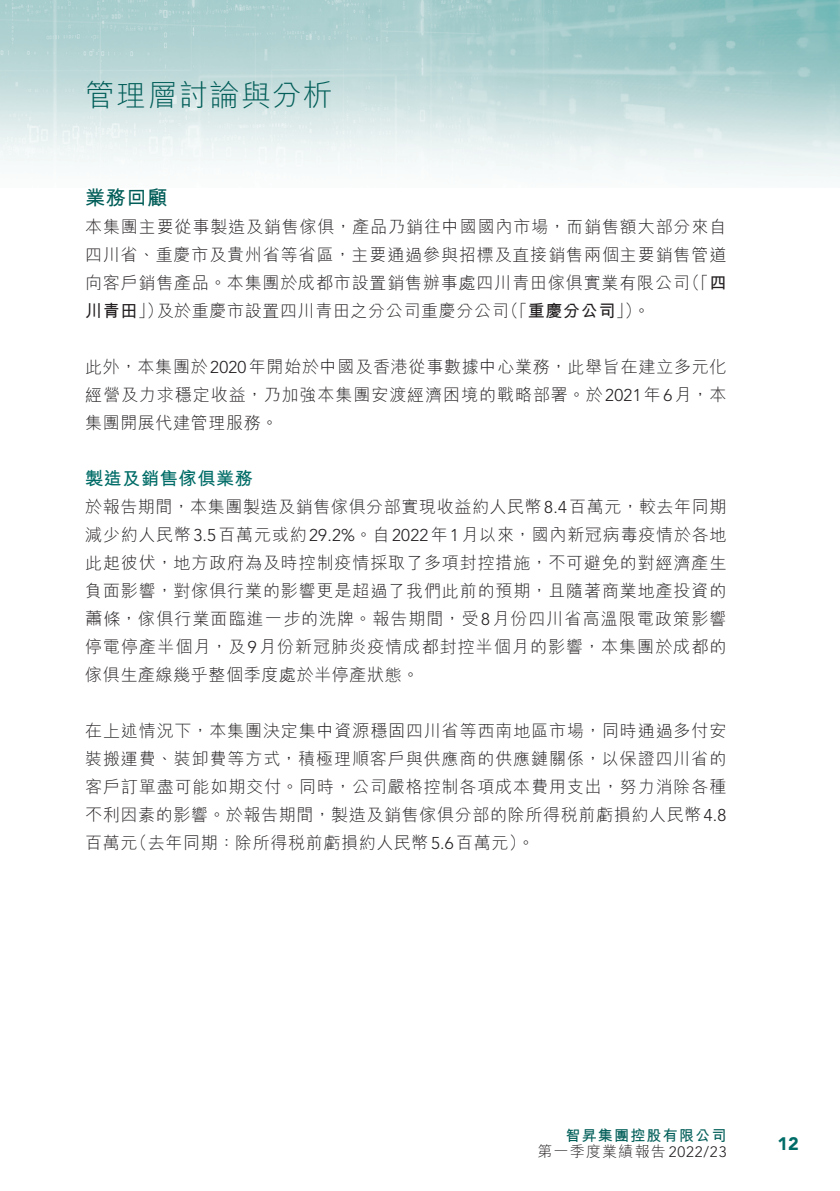
<style>
.page{position:relative;width:840px;height:1191px;background:#fff}
.page>*{position:absolute;margin:0;border:0;box-sizing:border-box;transform-origin:0 0}
.t1{font:300 30px "M Hei HK";letter-spacing:.035em;color:#005d58}
._01_H1{font:700 20px "M Hei HK";color:#005d58}
._02_H2{font:700 18px "M Hei HK";letter-spacing:.04em;color:#006c67}
.t2{font:900 18px "Avenir LT Std";color:#006c67}
._00_txt{font:300 17px/28px "M Hei HK";letter-spacing:.05em;color:#231f20;text-align:justify}
._00_txt-2{font:700 17px "M Hei HK";color:#231f20}
.t3{font:300 15px "M Hei HK";letter-spacing:.08em;color:#231f20}
.t4{font:700 15px "M Hei HK";letter-spacing:.08em;color:#005d58}
.s1{font-weight:700}
.s2{font-weight:300}
.s3{font-family:"Avenir LT Std"}
</style>
<div class="page">
<img style="left:0;top:0;width:839px;height:180px">
<p class="t1" style="left:85px;top:80px;width:249px">管理層討論與分析</p>
<p class="_01_H1" style="left:85px;top:183px;width:84px">業務回顧</p>
<p class="_00_txt" style="left:85px;top:212px;width:642px;text-align:right">本集團主要從事製造及銷售傢俱，產品乃銷往中國國內市場，而銷售額大部分來自四川省、重慶市及貴州省等省區，主要通過參與招標及直接銷售兩個主要銷售管道（「<span class="s1">四</span></p>
<p class="_00_txt" style="left:501px;top:268px;width:189px;text-indent:-416px">向客戶銷售產品。本集團於成都市設置銷售辦事處四川青田傢俱實業有限公司（「<span class="s1">重慶分公司</span> 。(「</p>
<p class="_00_txt" style="left:157px;top:296px;width:353px">及於重慶市設置四川青田之分公司重慶分公司</p>
<p class="_00_txt-2" style="left:85px;top:298px;width:80px">川青田<span class="s2">」）</span></p>
<p class="_00_txt" style="left:85px;top:352px;width:642px">此外，本集團於<span class="s3">2020</span>年開始於中國及香港從事數據中心業務，此舉旨在建立多元化經營及力求穩定收益，乃加強本集團安渡經濟困境的戰略部署。於<span class="s3">2021</span>年<span class="s3">6</span>月，本集團開展代建管理服務。</p>
<p class="_02_H2" style="left:85px;top:465px;width:169px">製造及銷售傢俱業務</p>
<p class="_00_txt" style="left:85px;top:492px;width:642px">於報告期間，本集團製造及銷售傢俱分部實現收益約人民幣<span class="s3">8.4</span>百萬元，較去年同期減少約人民幣<span class="s3">3.5</span>百萬元或約<span class="s3">29.2%</span>。自<span class="s3">2022</span>年<span class="s3">1</span>月以來，國內新冠病毒疫情於各地此起彼伏，地方政府為及時控制疫情採取了多項封控措施，不可避免的對經濟產生負面影響，對傢俱行業的影響更是超過了我們此前的預期，且隨著商業地產投資的蕭條，傢俱行業面臨進一步的洗牌。報告期間，受<span class="s3">8</span>月份四川省高溫限電政策影響停電停產半個月，及<span class="s3">9</span>月份新冠肺炎疫情成都封控半個月的影響，本集團於成都的傢俱生產線幾乎整個季度處於半停產狀態。</p>
<p class="_00_txt" style="left:85px;top:716px;width:642px">在上述情況下，本集團決定集中資源穩固四川省等西南地區市場，同時通過多付安</p>
<p class="_00_txt" style="left:85px;top:744px;width:642px">裝搬運費、裝卸費等方式，積極理順客戶與供應商的供應鏈關係，以保證四川省的</p>
<p class="_00_txt" style="left:85px;top:772px;width:642px">客戶訂單盡可能如期交付。同時，公司嚴格控制各項成本費用支出，努力消除各種</p>
<p class="_00_txt" style="left:85px;top:800px;width:642px">不利因素的影響。於報告期間，製造及銷售傢俱分部的除所得稅前虧損約人民幣<span class="s3">4.8</span></p>
<p class="_00_txt" style="left:130px;top:828px;width:405px">（去年同期：除所得稅前虧損約人民幣<span class="s3">5.6</span>百萬元。(</p>
<p class="_00_txt" style="left:85px;top:828px;width:54px">百萬元</p>
<p class="t4" style="left:565px;top:1124px;width:162px">智昇集團控股有限公司</p>
<p class="t3" style="left:537px;top:1143px;width:190px">第一季度業績報告<span class="s3">2022/23</span></p>
<p class="t2" style="left:777px;top:1132px;width:23px">12</p>
</div>
